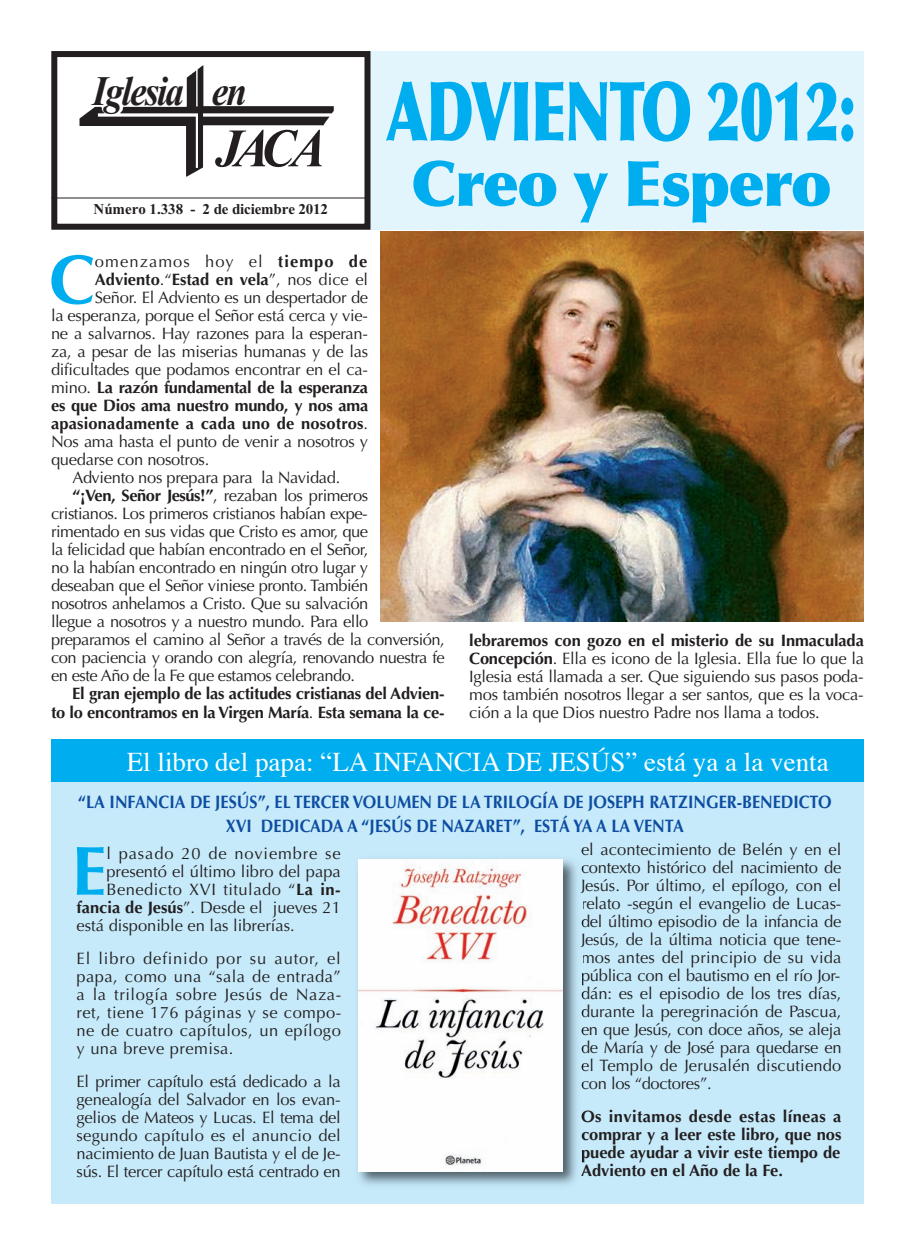
<style>
.page{position:relative;width:915px;height:1255px;background:#fff}
.page>*{position:absolute;margin:0;border:0;box-sizing:border-box;transform-origin:0 0}
.t1{font:900 82.5px "Optima";letter-spacing:-.025em;color:#00aeef;scale:.7 1}
.t2{font:700 69.3px "Optima";color:#00aeef}
.t3{font:900 63px "Optima";letter-spacing:-.025em;color:#00aeef}
.t4{font:italic 700 54px "Times New Roman";color:#231f20;scale:.95 1}
.t5{font:italic 700 42px "Times New Roman";letter-spacing:-.05em;color:#231f20;scale:.88 1}
.t6{font:27px "Times";color:#fff}
.t7{font:700 18px/24px "Optima";color:#0d4da1;text-align:center;scale:.9 1}
.t8{font:16.5px/18px "Optima";letter-spacing:-.015em;color:#231f20;text-align:justify}
.t9{font:700 16.5px/18px "Optima";letter-spacing:-.015em;color:#231f20;text-align:justify}
.t10{font:700 16.5px "Optima";letter-spacing:.01em;color:#231f20}
.t11{font:16.5px "Optima";letter-spacing:.03em;color:#231f20}
.t12{font:16.5px "Optima";letter-spacing:.065em;color:#231f20}
.t13{font:16.5px "Optima";letter-spacing:.055em;color:#231f20}
.t14{font:700 15px "Times New Roman";letter-spacing:-.01em;color:#231f20}
.s1{font-weight:700}
.s2{font-weight:400}
</style>
<div class="page">
<div style="left:51px;top:739px;width:812px;height:464px;background:#c6eafa"></div>
<div style="left:367px;top:51px;width:496px;height:179px;background:#e2f4fc"></div>
<img style="left:380px;top:231px;width:483px;height:390px">
<img style="left:358px;top:859px;width:224px;height:326px">
<svg style="left:580px;top:879px;width:2px;height:14px"></svg>
<svg style="left:581px;top:914px;width:1px;height:13px"></svg>
<svg style="left:580px;top:933px;width:2px;height:14px"></svg>
<svg style="left:581px;top:972px;width:1px;height:45px"></svg>
<svg style="left:581px;top:1026px;width:1px;height:27px"></svg>
<svg style="left:581px;top:1110px;width:1px;height:12px"></svg>
<svg style="left:581px;top:1149px;width:1px;height:26px"></svg>
<img style="left:359px;top:859px;width:203px;height:311px">
<div style="left:51px;top:739px;width:812px;height:43px;background:#00aeef"></div>
<img style="left:79px;top:65px;width:255px;height:112px">
<div style="left:51px;top:51px;width:319px;height:179px;border:6px solid #231f20"></div>
<hr style="left:51px;top:198px;width:316px;height:1px;background:#231f20">
<p class="t5" style="left:92px;top:76px;width:177px">Iglesia en</p>
<p class="t4" style="left:215px;top:130px;width:117px">JACA</p>
<p class="t14" style="left:93px;top:204px;width:236px">Número 1.338 - 2 de diciembre 2012</p>
<p class="t1" style="left:386px;top:78px;width:673px">ADVIENTO 2012:</p>
<p class="t3" style="left:411px;top:158px;width:422px">Creo y Espero</p>
<p class="t2" style="left:49px;top:251px;width:48px">C</p>
<p class="t12" style="left:95px;top:255px;width:274px">omenzamos hoy el <span class="s1">tiempo de</span></p>
<p class="t9" style="left:95px;top:272px;width:275px">Adviento<span class="s2">.“</span>Estad en vela<span class="s2">”, nos dice el</span></p>
<p class="t8" style="left:95px;top:290px;width:275px">Señor. El Adviento es un despertador de</p>
<p class="t8" style="left:51px;top:308px;width:318px">la esperanza, porque el Señor está cerca y vie-</p>
<p class="t8" style="left:51px;top:326px;width:318px">ne a salvarnos. Hay razones para la esperan-</p>
<p class="t8" style="left:51px;top:344px;width:318px">za, a pesar de las miserias humanas y de las</p>
<p class="t8" style="left:51px;top:362px;width:318px">dificultades que podamos encontrar en el ca-</p>
<p class="t9" style="left:51px;top:380px;width:318px"><span class="s2">mino.</span> La razón fundamental de la esperanza</p>
<p class="t9" style="left:51px;top:398px;width:318px">es que Dios ama nuestro mundo, y nos ama</p>
<p class="t10" style="left:51px;top:417px;width:318px">apasionadamente a cada uno de nosotros<span class="s2">.</span></p>
<p class="t8" style="left:51px;top:434px;width:318px">Nos ama hasta el punto de venir a nosotros y</p>
<p class="t8" style="left:51px;top:452px;width:160px">quedarse con nosotros.</p>
<p class="t8" style="left:72px;top:470px;width:269px">Adviento nos prepara para la Navidad.</p>
<p class="t8" style="left:72px;top:488px;width:297px"><span class="s1">“¡Ven, Señor Jesús!”</span>, rezaban los primeros</p>
<p class="t8" style="left:51px;top:506px;width:318px">cristianos. Los primeros cristianos habían expe-</p>
<p class="t8" style="left:51px;top:524px;width:318px">rimentado en sus vidas que Cristo es amor, que</p>
<p class="t8" style="left:51px;top:542px;width:318px">la felicidad que habían encontrado en el Señor,</p>
<p class="t8" style="left:51px;top:560px;width:318px">no la habían encontrado en ningún otro lugar y</p>
<p class="t8" style="left:51px;top:578px;width:318px">deseaban que el Señor viniese pronto. También</p>
<p class="t8" style="left:51px;top:596px;width:318px">nosotros anhelamos a Cristo. Que su salvación</p>
<p class="t8" style="left:51px;top:614px;width:318px">llegue a nosotros y a nuestro mundo. Para ello</p>
<p class="t8" style="left:51px;top:632px;width:395px">preparamos el camino al Señor a través de la conversión,</p>
<p class="t8" style="left:51px;top:650px;width:395px">con paciencia y orando con alegría, renovando nuestra fe</p>
<p class="t8" style="left:51px;top:668px;width:305px">en este Año de la Fe que estamos celebrando.</p>
<p class="t9" style="left:72px;top:686px;width:373px">El gran ejemplo de las actitudes cristianas del Advien-</p>
<p class="t9" style="left:51px;top:704px;width:395px">to lo encontramos en la Virgen María<span class="s2">.</span> Esta semana la ce-</p>
<p class="t8" style="left:469px;top:632px;width:396px"><span class="s1">lebraremos con gozo en el misterio de su Inmaculada Concepción</span>. Ella es icono de la Iglesia. Ella fue lo que la Iglesia está llamada a ser. Que siguiendo sus pasos poda&shy;mos también nosotros llegar a ser santos, que es la voca&shy;ción a la que Dios nuestro Padre nos llama a todos.</p>
<p class="t6" style="left:127px;top:750px;width:703px">El libro del papa: “LA INFANCIA DE JESÚS” está ya a la venta</p>
<p class="t7" style="left:78px;top:791px;width:838px">“LA INFANCIA DE JESÚS”, EL TERCER VOLUMEN DE LA TRILOGÍA DE JOSEPH RATZINGER-BENEDICTO<br>XVI DEDICADA A “JESÚS DE NAZARET”, ESTÁ YA A LA VENTA</p>
<p class="t2" style="left:72px;top:842px;width:36px">E</p>
<p class="t13" style="left:106px;top:846px;width:236px">l pasado 20 de noviembre se</p>
<p class="t8" style="left:106px;top:863px;width:236px">presentó el último libro del papa</p>
<p class="t11" style="left:106px;top:882px;width:236px">Benedicto XVI titulado “<span class="s1">La in-</span></p>
<p class="t8" style="left:77px;top:899px;width:266px"><span class="s1">fancia de Jesús</span>”. Desde el jueves 21</p>
<p class="t8" style="left:77px;top:917px;width:219px">está disponible en las librerías.</p>
<p class="t8" style="left:77px;top:950px;width:266px">El libro definido por su autor, el papa, como una “sala de entrada” a la trilogía sobre Jesús de Naza&shy;ret, tiene 176 páginas y se compo&shy;ne de cuatro capítulos, un epílogo y una breve premisa.</p>
<p class="t8" style="left:77px;top:1073px;width:266px">El primer capítulo está dedicado a la genealogía del Salvador en los evan&shy;gelios de Mateos y Lucas. El tema del segundo capítulo es el anuncio del nacimiento de Juan Bautista y el de Je&shy;sús. El tercer capítulo está centrado en</p>
<p class="t8" style="left:580px;top:841px;width:262px">el acontecimiento de Belén y en el contexto histórico del nacimiento de Jesús. Por último, el epílogo, con el relato -según el evangelio de Lucas&shy;del último episodio de la infancia de Jesús, de la última noticia que tene&shy;mos antes del principio de su vida pública con el bautismo en el río Jor&shy;dán: es el episodio de los tres días, durante la peregrinación de Pascua, en que Jesús, con doce años, se aleja de María y de José para quedarse en el Templo de Jerusalén discutiendo con los “doctores”.</p>
<p class="t9" style="left:580px;top:1108px;width:262px">Os invitamos desde estas líneas a comprar y a leer este libro, que nos puede ayudar a vivir este tiempo de Adviento en el Año de la Fe.</p>
</div>
